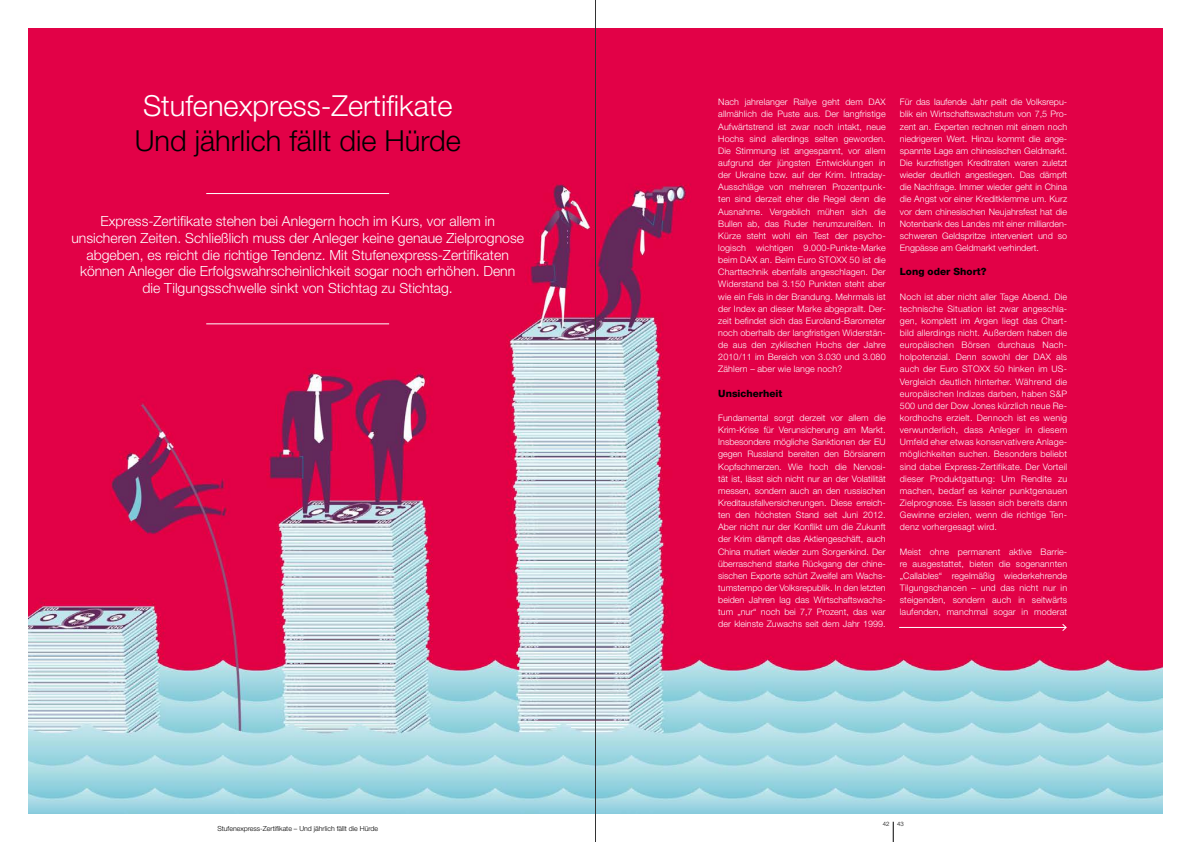
<style>
.page{position:relative;width:1191px;height:842px;background:#fff}
.page>*{position:absolute;margin:0;border:0;box-sizing:border-box;transform-origin:0 0}
.t1{font:300 29px "Helvetica Neue";color:#fff}
.t2{font:300 29px "Helvetica Neue";color:#000}
.t3{font:300 14px/16.8px "Helvetica Neue";color:#fff;text-align:center}
.t4{font:800 10px "Helvetica Neue";color:#000}
.t5{font:300 9px/12.1px "Helvetica Neue";letter-spacing:.01em;color:#fff;text-align:justify}
.t6{font:300 7px "Helvetica Neue";color:#000}
.t7{font:300 6px "Helvetica Neue";color:#000}
</style>
<div class="page">
<svg style="left:892px;top:822px;width:1px;height:20px"></svg>
<img style="left:28px;top:28px;width:1134px;height:786px">
<hr style="left:206px;top:193px;width:183px;height:1px;background:#fff">
<hr style="left:206px;top:324px;width:183px;height:1px;background:#fff">
<hr style="left:899px;top:627px;width:167px;height:1px;background:#fff">
<svg style="left:1062px;top:623px;width:4px;height:8px"></svg>
<hr style="left:595px;top:0;width:1px;height:842px;background:#333">
<h1 class="t1" style="left:143px;top:88px;width:311px">Stufenexpress-Zertifikate</h1>
<h1 class="t2" style="left:135px;top:123px;width:328px">Und jährlich fällt die Hürde</h1>
<p class="t3" style="left:71px;top:212px;width:454px">Express-Zertifikate stehen bei Anlegern hoch im Kurs, vor allem in unsicheren Zeiten. Schließlich muss der Anleger keine genaue Zielprognose abgeben, es reicht die richtige Tendenz. Mit Stufenexpress-Zertifikaten können Anleger die Erfolgswahrscheinlichkeit sogar noch erhöhen. Denn die Tilgungsschwelle sinkt von Stichtag zu Stichtag.</p>
<p class="t6" style="left:217px;top:824px;width:162px">Stufenexpress-Zertifikate – Und jährlich fällt die Hürde</p>
<p class="t5" style="left:718px;top:96px;width:169px">Nach jahrelanger Rallye geht dem DAX allmählich die Puste aus. Der langfristige Aufwärtstrend ist zwar noch intakt, neue Hochs sind allerdings selten geworden.<br>Die Stimmung ist angespannt, vor allem aufgrund der jüngsten Entwicklungen in der Ukraine bzw. auf der Krim. Intraday-Ausschläge von mehreren Prozentpunk&shy;ten sind derzeit eher die Regel denn die Ausnahme. Vergeblich mühen sich die Bullen ab, das Ruder herumzureißen. In Kürze steht wohl ein Test der psycho&shy;logisch wichtigen 9.000-Punkte-Marke beim DAX an. Beim Euro STOXX 50 ist die Charttechnik ebenfalls angeschlagen. Der Widerstand bei 3.150 Punkten steht aber wie ein Fels in der Brandung. Mehrmals ist der Index an dieser Marke abgeprallt. Der&shy;zeit befindet sich das Euroland-Barometer noch oberhalb der langfristigen Widerstän&shy;de aus den zyklischen Hochs der Jahre 2010/11 im Bereich von 3.030 und 3.080<br>Zählern – aber wie lange noch?</p>
<p class="t4" style="left:718px;top:387px;width:66px">Unsicherheit</p>
<p class="t5" style="left:718px;top:412px;width:169px">Fundamental sorgt derzeit vor allem die Krim-Krise für Verunsicherung am Markt.<br>Insbesondere mögliche Sanktionen der EU gegen Russland bereiten den Börsianern Kopfschmerzen. Wie hoch die Nervosi&shy;tät ist, lässt sich nicht nur an der Volatilität messen, sondern auch an den russischen Kreditausfallversicherungen. Diese erreich&shy;ten den höchsten Stand seit Juni 2012.<br>Aber nicht nur der Konflikt um die Zukunft der Krim dämpft das Aktiengeschäft, auch China mutiert wieder zum Sorgenkind. Der überraschend starke Rückgang der chine&shy;sischen Exporte schürt Zweifel am Wachs&shy;tumstempo der Volksrepublik. In den letzten beiden Jahren lag das Wirtschaftswachs&shy;tum „nur“ noch bei 7,7 Prozent, das war der kleinste Zuwachs seit dem Jahr 1999.</p>
<p class="t5" style="left:900px;top:96px;width:169px">Für das laufende Jahr peilt die Volksrepu&shy;blik ein Wirtschaftswachstum von 7,5 Pro&shy;zent an. Experten rechnen mit einem noch niedrigeren Wert. Hinzu kommt die ange&shy;spannte Lage am chinesischen Geldmarkt.<br>Die kurzfristigen Kreditraten waren zuletzt wieder deutlich angestiegen. Das dämpft die Nachfrage. Immer wieder geht in China die Angst vor einer Kreditklemme um. Kurz vor dem chinesischen Neujahrsfest hat die Notenbank des Landes mit einer milliarden&shy;schweren Geldspritze interveniert und so Engpässe am Geldmarkt verhindert.</p>
<p class="t4" style="left:900px;top:266px;width:88px">Long oder Short?</p>
<p class="t5" style="left:900px;top:290px;width:169px">Noch ist aber nicht aller Tage Abend. Die technische Situation ist zwar angeschla&shy;gen, komplett im Argen liegt das Chart&shy;bild allerdings nicht. Außerdem haben die europäischen Börsen durchaus Nach&shy;holpotenzial. Denn sowohl der DAX als auch der Euro STOXX 50 hinken im US-Vergleich deutlich hinterher. Während die europäischen Indizes darben, haben S&amp;P 500 und der Dow Jones kürzlich neue Re&shy;kordhochs erzielt. Dennoch ist es wenig verwunderlich, dass Anleger in diesem Umfeld eher etwas konservativere Anlage&shy;möglichkeiten suchen. Besonders beliebt sind dabei Express-Zertifikate. Der Vorteil dieser Produktgattung: Um Rendite zu machen, bedarf es keiner punktgenauen Zielprognose. Es lassen sich bereits dann Gewinne erzielen, wenn die richtige Ten&shy;denz vorhergesagt wird.</p>
<p class="t5" style="left:900px;top:545px;width:169px">Meist ohne permanent aktive Barrie&shy;re ausgestattet, bieten die sogenannten „Callables“ regelmäßig wiederkehrende Tilgungschancen – und das nicht nur in steigenden, sondern auch in seitwärts laufenden, manchmal sogar in moderat</p>
<p class="t7" style="left:883px;top:821px;width:8px">42</p>
<p class="t7" style="left:897px;top:821px;width:8px">43</p>
</div>
